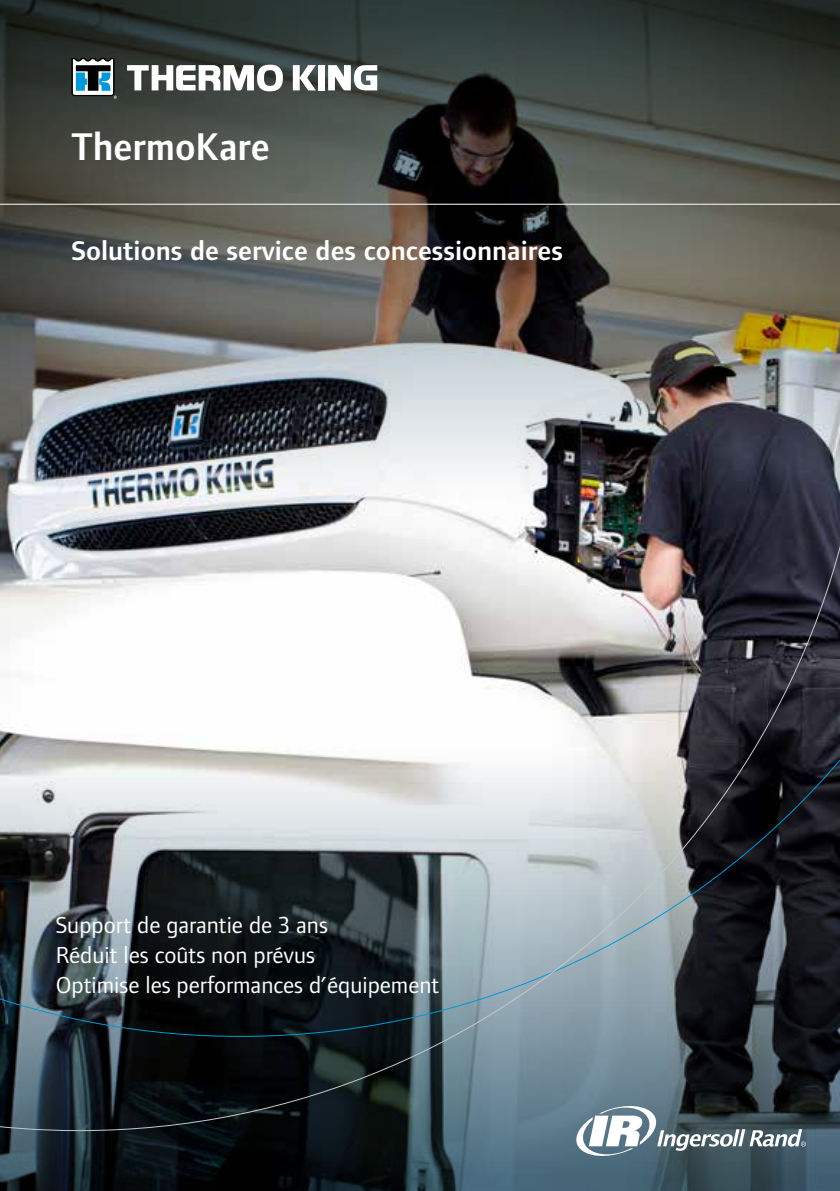
<style>
.page{position:relative;width:840px;height:1191px;background:#fff}
.page>*{position:absolute;margin:0;border:0;box-sizing:border-box;transform-origin:0 0}
.t1{font:600 40px "Foundry Form Sans Blonde";color:#fff;scale:.96 1}
.t2{font:600 28px "Foundry Form Sans Blonde";color:#fff}
.t3{font:24px/30px "Foundry Form Sans";color:#fff}
</style>
<div class="page">
<svg style="left:0;top:0;width:839px;height:342px;background:#474943"></svg>
<svg style="left:0;top:1131px;width:839px;height:60px;background:#23343d"></svg>
<hr style="left:0;top:204px;width:839px;height:1px;background:#fff">
<img style="left:0;top:342px;width:839px;height:789px">
<svg style="left:574px;top:1102px;width:231px;height:57px"></svg>
<svg style="left:127px;top:65px;width:156px;height:26px"></svg>
<svg style="left:293px;top:65px;width:23px;height:25px"></svg>
<div style="left:318px;top:65px;width:6px;height:25px;background:#fff"></div>
<svg style="left:328px;top:65px;width:49px;height:25px"></svg>
<svg style="left:72px;top:58px;width:45px;height:41px"></svg>
<h1 class="t1" style="left:71px;top:124px;width:208px">ThermoKare</h1>
<p class="t2" style="left:71px;top:235px;width:492px">Solutions de service des concessionnaires</p>
<p class="t3" style="left:56px;top:910px;width:385px">Support de garantie de 3 ans<br>Réduit les coûts non prévus<br>Optimise les performances d’équipement</p>
</div>
